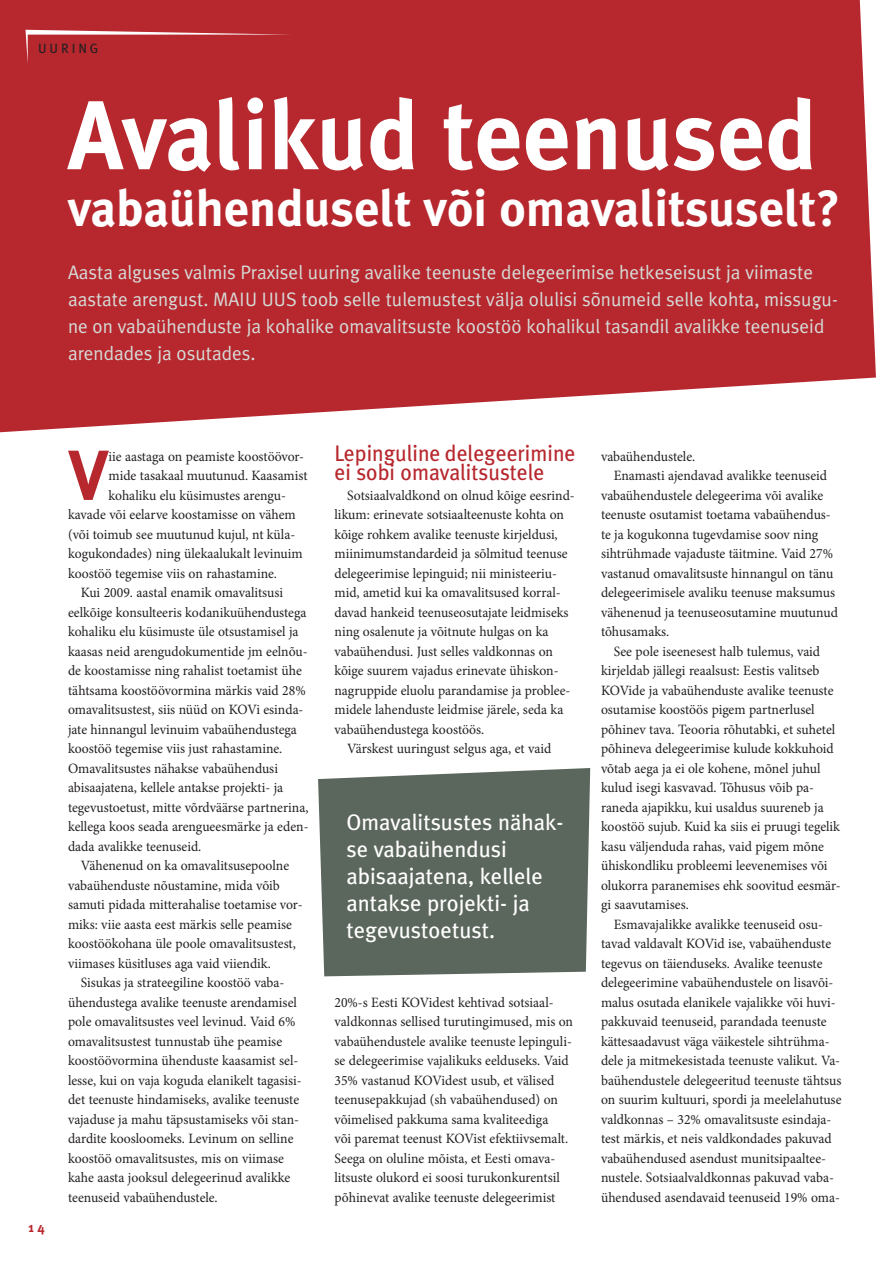
<style>
.page{position:relative;width:893px;height:1263px;background:#fff}
.page>*{position:absolute;margin:0;border:0;box-sizing:border-box;transform-origin:0 0}
.Pealkiri{font:700 97.5px "Meta Plus";color:#fff}
.Body_algus{font:700 70.35px "Meta Plus";color:#b7282e;scale:.96 1}
.Pealkiri-2{font:700 51px "Meta Plus";color:#fff}
.Pullout{font:22.5px/27px "Meta Plus";color:#fff}
.Vahepealkiri{font:22.5px/19.5px "Meta Plus";color:#b7282e;scale:.96 1}
.Sissejuhatus{font:19.5px/27px "Meta Plus Normal";color:#d6dbd8}
.Body{font:14.25px/19.5px "Minion Pro";color:#231f20;scale:.96 1}
.Body_algus-2{font:14.25px "Minion Pro";color:#231f20;scale:.96 1}
.t1{font:13.5px "Meta Plus";letter-spacing:.215em;color:#231f20}
.t2{font:700 13.5px "Meta Plus";color:#b7282e}
</style>
<div class="page">
<svg style="left:0;top:0;width:876px;height:432px;background:#bc373d"></svg>
<div style="left:318px;top:768px;width:272px;height:208px;background:#5b665c"></div>
<svg style="left:26px;top:30px;width:265px;height:34px;background:#bc373d"></svg>
<p class="t1" style="left:38px;top:40px;width:62px">UURING</p>
<p class="Pealkiri" style="left:68px;top:79px;width:751px">Avalikud teenused</p>
<p class="Pealkiri-2" style="left:68px;top:179px;width:774px">vabaühenduselt või omavalitsuselt?</p>
<p class="Sissejuhatus" style="left:68px;top:258px;width:771px">Aasta alguses valmis Praxisel uuring avalike teenuste delegeerimise hetkeseisust ja viimaste aastate arengust. MAIU UUS toob selle tulemustest välja olulisi sõnumeid selle kohta, missugu&shy;ne on vabaühenduste ja kohalike omavalitsuste koostöö kohalikul tasandil avalikke teenuseid arendades ja osutades.</p>
<p class="t2" style="left:28px;top:1220px;width:18px">14</p>
<p class="Body_algus" style="left:69px;top:434px;width:43px">V</p>
<p class="Body_algus-2" style="left:108px;top:446px;width:205px">iie aastaga on peamiste koostöövor-</p>
<p class="Body_algus-2" style="left:108px;top:466px;width:209px">mide tasakaal muutunud. Kaasamist</p>
<p class="Body_algus-2" style="left:108px;top:485px;width:186px">kohaliku elu küsimustes arengu-</p>
<p class="Body_algus-2" style="left:68px;top:505px;width:239px">kavade või eelarve koostamisse on vähem</p>
<p class="Body_algus-2" style="left:68px;top:524px;width:238px">(või toimub see muutunud kujul, nt küla-</p>
<p class="Body_algus-2" style="left:68px;top:544px;width:246px">kogukondades) ning ülekaalukalt levinuim</p>
<p class="Body_algus-2" style="left:68px;top:563px;width:219px">koostöö tegemise viis on rahastamine.</p>
<p class="Body" style="left:68px;top:583px;width:252px;text-indent:13px">Kui 2009. aastal enamik omavalitsusi eelkõige konsulteeris kodanikuühendustega kohaliku elu küsimuste üle otsustamisel ja kaasas neid arengudokumentide jm eelnõu&shy;de koostamisse ning rahalist toetamist ühe tähtsama koostöövormina märkis vaid 28% omavalitsustest, siis nüüd on KOVi esinda&shy;jate hinnangul levinuim vabaühendustega koostöö tegemise viis just rahastamine.<br>Omavalitsustes nähakse vabaühendusi abisaajatena, kellele antakse projekti- ja tegevustoetust, mitte võrdväärse partnerina, kellega koos seada arengueesmärke ja eden&shy;dada avalikke teenuseid.</p>
<p class="Body" style="left:68px;top:856px;width:246px;text-indent:13px">Vähenenud on ka omavalitsusepoolne vabaühenduste nõustamine, mida võib samuti pidada mitterahalise toetamise vor&shy;miks: viie aasta eest märkis selle peamise koostöökohana üle poole omavalitsustest, viimases küsitluses aga vaid viiendik.</p>
<p class="Body" style="left:68px;top:973px;width:245px;text-indent:13px">Sisukas ja strateegiline koostöö vaba&shy;ühendustega avalike teenuste arendamisel pole omavalitsustes veel levinud. Vaid 6% omavalitsustest tunnustab ühe peamise koostöövormina ühenduste kaasamist sel&shy;lesse, kui on vaja koguda elanikelt tagasisi&shy;det teenuste hindamiseks, avalike teenuste vajaduse ja mahu täpsustamiseks või stan&shy;dardite koosloomeks. Levinum on selline koostöö omavalitsustes, mis on viimase kahe aasta jooksul delegeerinud avalikke teenuseid vabaühendustele.</p>
<p class="Vahepealkiri" style="left:334px;top:443px;width:252px">Lepinguline delegeerimine ei sobi omavalitsustele</p>
<p class="Body" style="left:334px;top:485px;width:252px;text-indent:13px">Sotsiaalvaldkond on olnud kõige eesrind&shy;likum: erinevate sotsiaalteenuste kohta on kõige rohkem avalike teenuste kirjeldusi, miinimumstandardeid ja sõlmitud teenuse delegeerimise lepinguid; nii ministeeriu&shy;mid, ametid kui ka omavalitsused korral&shy;davad hankeid teenuseosutajate leidmiseks ning osalenute ja võitnute hulgas on ka vabaühendusi. Just selles valdkonnas on kõige suurem vajadus erinevate ühiskon&shy;nagruppide eluolu parandamise ja problee&shy;midele lahenduste leidmise järele, seda ka vabaühendustega koostöös.</p>
<p class="Body" style="left:347px;top:739px;width:214px">Värskest uuringust selgus aga, et vaid</p>
<p class="Pullout" style="left:346px;top:809px;width:218px">Omavalitsustes nähak&shy;se vabaühendusi abisaajatena, kellele antakse projekti- ja tegevustoetust.</p>
<p class="Body" style="left:334px;top:992px;width:250px">20%-s Eesti KOVidest kehtivad sotsiaal&shy;valdkonnas sellised turutingimused, mis on vabaühendustele avalike teenuste lepinguli&shy;se delegeerimise vajalikuks eelduseks. Vaid 35% vastanud KOVidest usub, et välised teenusepakkujad (sh vabaühendused) on võimelised pakkuma sama kvaliteediga<br>või paremat teenust KOVist efektiivsemalt.<br>Seega on oluline mõista, et Eesti omava&shy;litsuste olukord ei soosi turukonkurentsil põhinevat avalike teenuste delegeerimist</p>
<p class="Body" style="left:601px;top:446px;width:100px">vabaühendustele.</p>
<p class="Body" style="left:601px;top:466px;width:248px;text-indent:13px">Enamasti ajendavad avalikke teenuseid vabaühendustele delegeerima või avalike teenuste osutamist toetama vabaühendus&shy;te ja kogukonna tugevdamise soov ning sihtrühmade vajaduste täitmine. Vaid 27% vastanud omavalitsuste hinnangul on tänu delegeerimisele avaliku teenuse maksumus vähenenud ja teenuseosutamine muutunud tõhusamaks.</p>
<p class="Body" style="left:601px;top:641px;width:251px;text-indent:13px">See pole iseenesest halb tulemus, vaid kirjeldab jällegi reaalsust: Eestis valitseb KOVide ja vabaühenduste avalike teenuste osutamise koostöös pigem partnerlusel põhinev tava. Teooria rõhutabki, et suhetel põhineva delegeerimise kulude kokkuhoid võtab aega ja ei ole kohene, mõnel juhul kulud isegi kasvavad. Tõhusus võib pa&shy;raneda ajapikku, kui usaldus suureneb ja koostöö sujub. Kuid ka siis ei pruugi tegelik kasu väljenduda rahas, vaid pigem mõne ühiskondliku probleemi leevenemises või olukorra paranemises ehk soovitud eesmär&shy;gi saavutamises.</p>
<p class="Body" style="left:601px;top:914px;width:252px;text-indent:13px">Esmavajalikke avalikke teenuseid osu&shy;tavad valdavalt KOVid ise, vabaühenduste tegevus on täienduseks. Avalike teenuste delegeerimine vabaühendustele on lisavõi&shy;malus osutada elanikele vajalikke või huvi&shy;pakkuvaid teenuseid, parandada teenuste kättesaadavust väga väikestele sihtrühma&shy;dele ja mitmekesistada teenuste valikut. Va&shy;baühendustele delegeeritud teenuste tähtsus on suurim kultuuri, spordi ja meelelahutuse valdkonnas – 32% omavalitsuste esindaja&shy;test märkis, et neis valdkondades pakuvad vabaühendused asendust munitsipaaltee&shy;nustele. Sotsiaalvaldkonnas pakuvad vaba&shy;ühendused asendavaid teenuseid 19% oma-</p>
</div>
